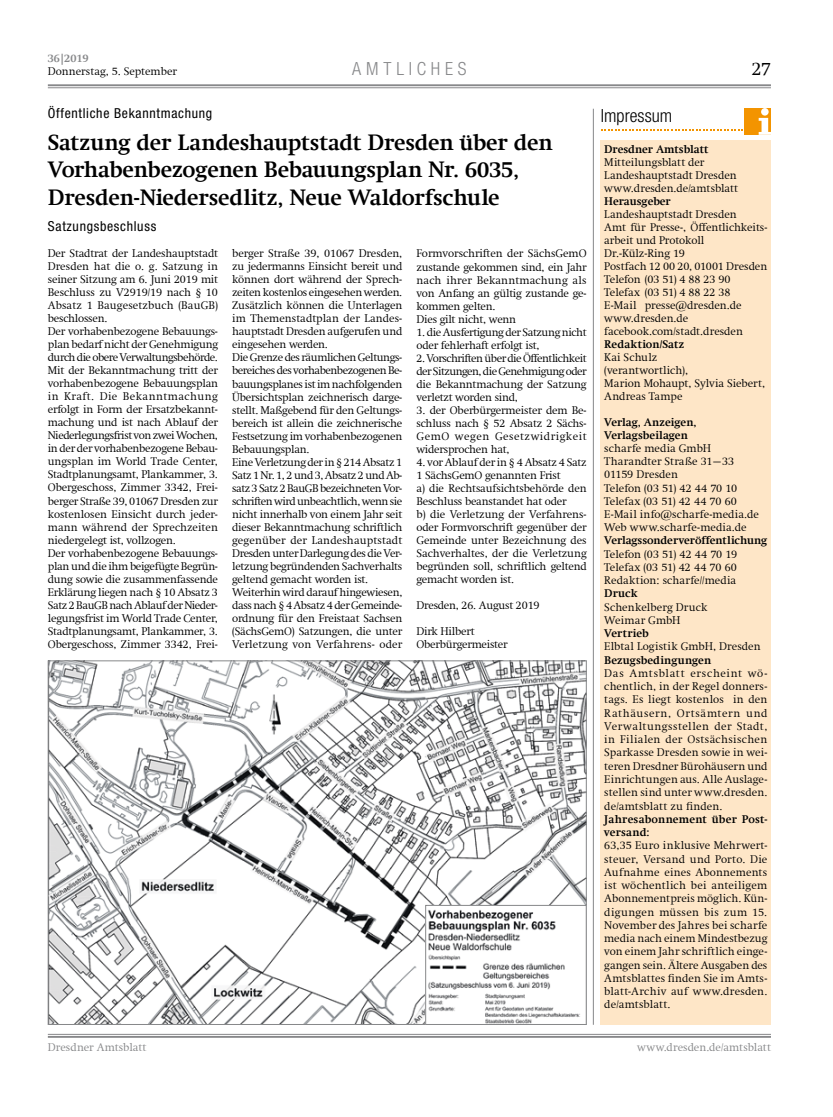
<style>
.page{position:relative;width:833px;height:1117px;background:#fff}
.page>*{position:absolute;margin:0;border:0;box-sizing:border-box;transform-origin:0 0}
.t1{font:700 22.5px/27.5px "Swift Com";letter-spacing:-.01em;color:#000}
.t2{font:300 18.75px "Swift Com";color:#000}
.t3{font:300 condensed 18.12px "Helvetica Neue";letter-spacing:.265em;color:#87888a}
.t4{font:300 condensed 18.12px "Helvetica Neue";color:#000}
.t5{font:condensed 13.75px "Helvetica Neue";letter-spacing:.05em;color:#000}
.Fliesstext{font:300 11.25px/13px "Swift Com";letter-spacing:-.02em;color:#000}
.Fliesstext_bold{font:300 11.25px/13px "Swift Com";letter-spacing:-.02em;color:#000;text-align:justify}
.Fliesstext-2{font:300 11.25px "Swift Com";letter-spacing:.005em;color:#000}
.Fliesstext-3{font:700 11.25px/13.2px "Swift Com";color:#000}
.Fliesstext-4{font:300 11.25px "Swift Com";color:#000}
.Fliesstext-5{font:300 11.25px "Swift Com";letter-spacing:.01em;color:#000}
.Fliesstext-6{font:300 11.25px "Swift Com";letter-spacing:.015em;color:#000}
.t6{font:300 11.25px "Swift Com";letter-spacing:.005em;color:#87888a}
.t7{font:700 11.25px "Swift Com";letter-spacing:-.005em;color:#87888a}
</style>
<div class="page">
<hr style="left:48px;top:87px;width:723px;height:1px;background:#87888a">
<hr style="left:48px;top:84px;width:723px;height:2px;background:#87888a">
<hr style="left:48px;top:1033px;width:723px;height:1px;background:#87888a">
<hr style="left:48px;top:1035px;width:723px;height:2px;background:#87888a">
<img style="left:50px;top:662px;width:534px;height:360px">
<img style="left:427px;top:906px;width:157px;height:116px">
<div style="left:425px;top:904px;width:161px;height:120px;border:1px solid #87888a"></div>
<hr style="left:593px;top:109px;width:1px;height:915px;background:#87888a">
<div style="left:601px;top:140px;width:170px;height:884px;background:#fee6c7"></div>
<div style="left:745px;top:109px;width:26px;height:26px;background:#f39400"></div>
<svg style="left:758px;top:118px;width:13px;height:17px"></svg>
<div style="left:761px;top:109px;width:7px;height:7px;background:#fff;border-radius:50%"></div>
<svg style="left:601px;top:129px;width:142px;height:2px"></svg>
<p class="t7" style="left:48px;top:52px;width:42px">36|2019</p>
<p class="Fliesstext-2" style="left:48px;top:65px;width:131px">Donnerstag, 5. September</p>
<h3 class="t3" style="left:352px;top:58px;width:116px">AMTLICHES</h3>
<h2 class="t2" style="left:751px;top:58px;width:21px">27</h2>
<h2 class="t5" style="left:48px;top:105px;width:166px">Öffentliche Bekanntmachung</h2>
<h2 class="t1" style="left:48px;top:128px;width:506px">Satzung der Landeshauptstadt Dresden über den<br>Vorhabenbezogenen Bebauungsplan Nr. 6035,<br>Dresden-Niedersedlitz, Neue Waldorfschule</h2>
<h2 class="t5" style="left:48px;top:218px;width:110px">Satzungsbeschluss</h2>
<p class="Fliesstext" style="left:48px;top:247px;width:172px">Der Stadtrat der Landeshauptstadt Dresden hat die o. g. Satzung in seiner Sitzung am 6. Juni 2019 mit Beschluss zu V2919/19 nach § 10<br>Absatz 1 Baugesetzbuch (BauGB) beschlossen.<br>Der vorhabenbezogene Bebauungs&shy;plan bedarf nicht der Genehmigung durch die obere Verwaltungsbehörde.<br>Mit der Bekanntmachung tritt der vorhabenbezogene Bebauungsplan in Kraft. Die Bekanntmachung erfolgt in Form der Ersatzbekannt&shy;machung und ist nach Ablauf der Niederlegungsfrist von zwei Wochen, in der der vorhabenbezogene Bebau&shy;ungsplan im World Trade Center, Stadtplanungsamt, Plankammer, 3.<br>Obergeschoss, Zimmer 3342, Frei&shy;berger Straße 39, 01067 Dresden zur kostenlosen Einsicht durch jeder&shy;mann während der Sprechzeiten niedergelegt ist, vollzogen.<br>Der vorhabenbezogene Bebauungs&shy;plan und die ihm beigefügte Begrün&shy;dung sowie die zusammenfassende Erklärung liegen nach § 10 Absatz 3<br>Satz 2 BauGB nach Ablauf der Nieder&shy;legungsfrist im World Trade Center, Stadtplanungsamt, Plankammer, 3.<br>Obergeschoss, Zimmer 3342, Frei-</p>
<p class="Fliesstext" style="left:232px;top:247px;width:172px">berger Straße 39, 01067 Dresden, zu jedermanns Einsicht bereit und können dort während der Sprech&shy;zeiten kostenlos eingesehen werden.<br>Zusätzlich können die Unterlagen im Themenstadtplan der Landes&shy;hauptstadt Dresden aufgerufen und eingesehen werden.<br>Die Grenze des räumlichen Geltungs&shy;bereiches des vorhabenbezogenen Be&shy;bauungsplanes ist im nachfolgenden Übersichtsplan zeichnerisch darge&shy;stellt. Maßgebend für den Geltungs&shy;bereich ist allein die zeichnerische Festsetzung im vorhabenbezogenen Bebauungsplan.<br>Eine Verletzung der in § 214 Absatz 1<br>Satz 1 Nr. 1, 2 und 3, Absatz 2 und Ab&shy;satz 3 Satz 2 BauGB bezeichneten Vor&shy;schriften wird unbeachtlich, wenn sie nicht innerhalb von einem Jahr seit dieser Bekanntmachung schriftlich gegenüber der Landeshauptstadt Dresden unter Darlegung des die Ver&shy;letzung begründenden Sachverhalts geltend gemacht worden ist.<br>Weiterhin wird darauf hingewiesen, dass nach § 4 Absatz 4 der Gemeinde&shy;ordnung für den Freistaat Sachsen (SächsGemO) Satzungen, die unter Verletzung von Verfahrens- oder</p>
<p class="Fliesstext_bold" style="left:416px;top:247px;width:172px">Formvorschriften der SächsGemO zustande gekommen sind, ein Jahr nach ihrer Bekanntmachung als von Anfang an gültig zustande ge&shy;kommen gelten.</p>
<p class="Fliesstext_bold" style="left:416px;top:312px;width:101px">Dies gilt nicht, wenn</p>
<p class="Fliesstext_bold" style="left:416px;top:325px;width:171px">1. die Ausfertigung der Satzung nicht oder fehlerhaft erfolgt ist,</p>
<p class="Fliesstext_bold" style="left:416px;top:351px;width:172px">2. Vorschriften über die Öffentlichkeit der Sitzungen, die Genehmigung oder die Bekanntmachung der Satzung verletzt worden sind,</p>
<p class="Fliesstext_bold" style="left:416px;top:403px;width:172px">3. der Oberbürgermeister dem Be&shy;schluss nach § 52 Absatz 2 Sächs-GemO wegen Gesetzwidrigkeit widersprochen hat,</p>
<p class="Fliesstext_bold" style="left:416px;top:455px;width:172px">4. vor Ablauf der in § 4 Absatz 4 Satz<br>1 SächsGemO genannten Frist</p>
<p class="Fliesstext_bold" style="left:416px;top:481px;width:172px">a) die Rechtsaufsichtsbehörde den<br>Beschluss beanstandet hat oder</p>
<p class="Fliesstext_bold" style="left:416px;top:507px;width:172px">b) die Verletzung der Verfahrens&shy;oder Formvorschrift gegenüber der Gemeinde unter Bezeichnung des Sachverhaltes, der die Verletzung begründen soll, schriftlich geltend gemacht worden ist.</p>
<p class="Fliesstext_bold" style="left:416px;top:598px;width:125px">Dresden, 26. August 2019</p>
<p class="Fliesstext_bold" style="left:416px;top:624px;width:60px">Dirk Hilbert</p>
<p class="Fliesstext_bold" style="left:416px;top:637px;width:93px">Oberbürgermeister</p>
<p class="t4" style="left:601px;top:105px;width:73px">Impressum</p>
<p class="Fliesstext-3" style="left:604px;top:143px;width:106px">Dresdner Amtsblatt</p>
<p class="Fliesstext-2" style="left:604px;top:156px;width:102px">Mitteilungsblatt der</p>
<p class="Fliesstext-4" style="left:604px;top:169px;width:134px">Landeshauptstadt Dresden</p>
<p class="Fliesstext-2" style="left:604px;top:182px;width:135px">www.dresden.de/amtsblatt</p>
<p class="Fliesstext-3" style="left:604px;top:195px;width:68px">Herausgeber</p>
<p class="Fliesstext-4" style="left:604px;top:208px;width:134px">Landeshauptstadt Dresden</p>
<p class="Fliesstext" style="left:604px;top:221px;width:164px">Amt für Presse-, Öffentlichkeits&shy;arbeit und Protokoll</p>
<p class="Fliesstext" style="left:604px;top:247px;width:82px">Dr.-Külz-Ring 19</p>
<p class="Fliesstext-4" style="left:604px;top:260px;width:164px">Postfach 12 00 20, 01001 Dresden</p>
<p class="Fliesstext" style="left:604px;top:273px;width:128px">Telefon (03 51) 4 88 23 90</p>
<p class="Fliesstext" style="left:604px;top:286px;width:128px">Telefax (03 51) 4 88 22 38</p>
<p class="Fliesstext-2" style="left:604px;top:299px;width:139px">E-Mail presse@dresden.de</p>
<p class="Fliesstext-2" style="left:604px;top:312px;width:85px">www.dresden.de</p>
<p class="Fliesstext-4" style="left:604px;top:325px;width:140px">facebook.com/stadt.dresden</p>
<p class="Fliesstext-3" style="left:604px;top:338px;width:81px">Redaktion/Satz</p>
<p class="Fliesstext-6" style="left:604px;top:351px;width:55px">Kai Schulz</p>
<p class="Fliesstext-2" style="left:604px;top:364px;width:85px">(verantwortlich),</p>
<p class="Fliesstext" style="left:604px;top:377px;width:162px">Marion Mohaupt, Sylvia Siebert,</p>
<p class="Fliesstext-5" style="left:604px;top:390px;width:80px">Andreas Tampe</p>
<p class="Fliesstext-3" style="left:604px;top:416px;width:94px">Verlag, Anzeigen,</p>
<p class="Fliesstext-3" style="left:604px;top:429px;width:85px">Verlagsbeilagen</p>
<p class="Fliesstext-2" style="left:604px;top:442px;width:108px">scharfe media GmbH</p>
<p class="Fliesstext-5" style="left:604px;top:455px;width:131px">Tharandter Straße 31–33</p>
<p class="Fliesstext-2" style="left:604px;top:468px;width:75px">01159 Dresden</p>
<p class="Fliesstext" style="left:604px;top:481px;width:134px">Telefon (03 51) 42 44 70 10</p>
<p class="Fliesstext-2" style="left:604px;top:494px;width:134px">Telefax (03 51) 42 44 70 60</p>
<p class="Fliesstext-6" style="left:604px;top:507px;width:156px">E-Mail info@scharfe-media.de</p>
<p class="Fliesstext-5" style="left:604px;top:520px;width:144px">Web www.scharfe-media.de</p>
<p class="Fliesstext-3" style="left:604px;top:533px;width:164px">Verlagssonderveröffentlichung</p>
<p class="Fliesstext" style="left:604px;top:547px;width:135px">Telefon (03 51) 42 44 70 19</p>
<p class="Fliesstext-2" style="left:604px;top:560px;width:134px">Telefax (03 51) 42 44 70 60</p>
<p class="Fliesstext-6" style="left:604px;top:573px;width:133px">Redaktion: scharfe//media</p>
<p class="Fliesstext-3" style="left:604px;top:586px;width:35px">Druck</p>
<p class="Fliesstext-5" style="left:604px;top:600px;width:104px">Schenkelberg Druck</p>
<p class="Fliesstext-2" style="left:604px;top:613px;width:78px">Weimar GmbH</p>
<p class="Fliesstext-3" style="left:604px;top:626px;width:46px">Vertrieb</p>
<p class="Fliesstext-5" style="left:604px;top:640px;width:158px">Elbtal Logistik GmbH, Dresden</p>
<p class="Fliesstext-3" style="left:604px;top:653px;width:108px">Bezugsbedingungen</p>
<p class="Fliesstext" style="left:604px;top:666px;width:165px;text-align:justify">Das Amtsblatt erscheint wö&shy;chentlich, in der Regel donners&shy;tags. Es liegt kostenlos in den Rathäusern, Ortsämtern und Verwaltungsstellen der Stadt, in Filialen der Ostsächsischen Sparkasse Dresden sowie in wei&shy;teren Dresdner Bürohäusern und Einrichtungen aus. Alle Auslage&shy;stellen sind unter www.dresden. de/amtsblatt zu finden.</p>
<p class="Fliesstext-3" style="left:604px;top:812px;width:164px">Jahresabonnement über Post&shy;versand:</p>
<p class="Fliesstext" style="left:604px;top:838px;width:164px;text-align:justify">63,35 Euro inklusive Mehrwert&shy;steuer, Versand und Porto. Die Aufnahme eines Abonnements ist wöchentlich bei anteiligem Abonnementpreis möglich. Kün&shy;digungen müssen bis zum 15.<br>November des Jahres bei scharfe media nach einem Mindestbezug von einem Jahr schriftlich einge&shy;gangen sein. Ältere Ausgaben des Amtsblattes finden Sie im Amts&shy;blatt-Archiv auf www.dresden. de/amtsblatt.</p>
<p class="t6" style="left:48px;top:1040px;width:100px">Dresdner Amtsblatt</p>
<p class="t6" style="left:637px;top:1040px;width:135px">www.dresden.de/amtsblatt</p>
</div>
